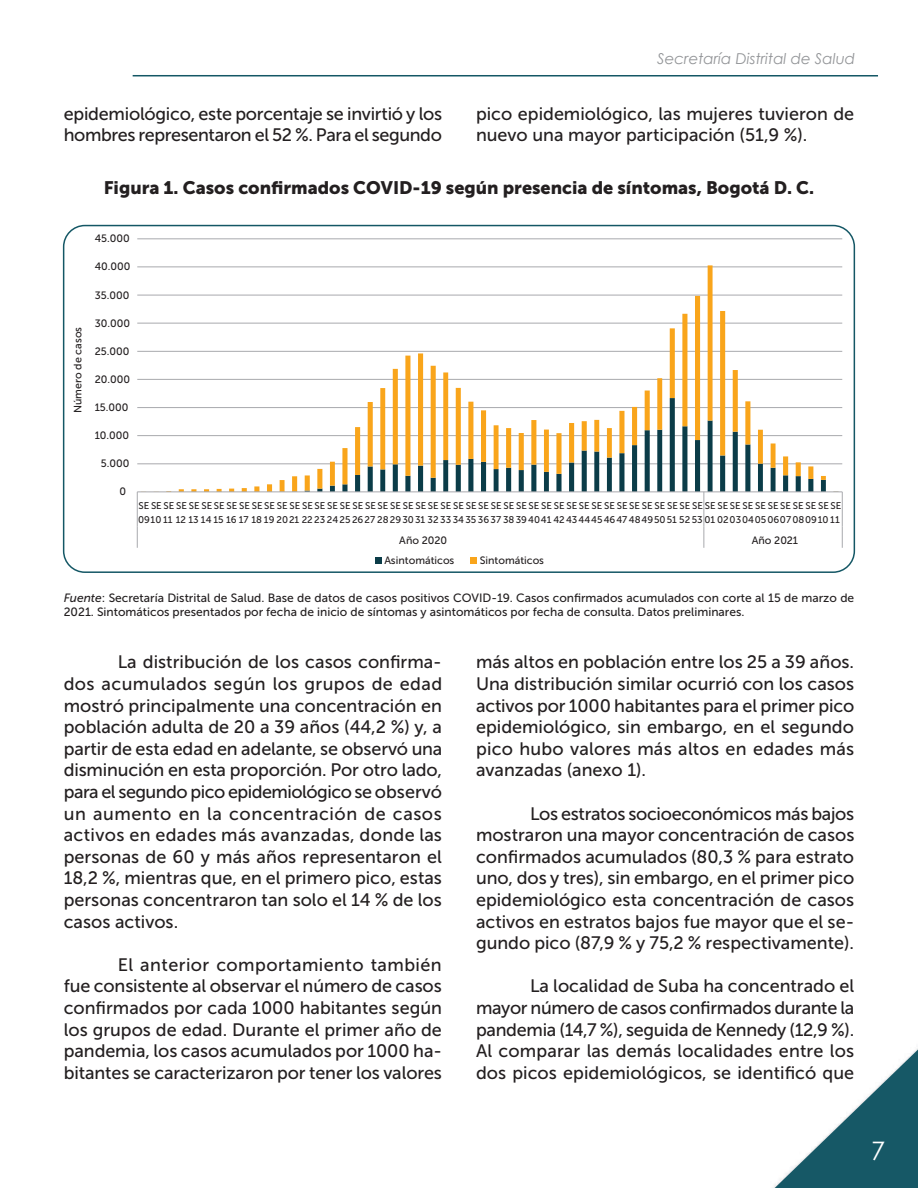
<style>
.page{position:relative;width:918px;height:1188px;background:#fff}
.page>*{position:absolute;margin:0;border:0;box-sizing:border-box;transform-origin:0 0}
.t1{font:25.5px "Century Gothic";color:#fff}
.t2{font:18px/21.6px "Museo Sans 500";color:#231f20;text-align:justify}
.t3{font:18px "Museo Sans 900";color:#231f20}
.t4{font:italic 15px "Century Gothic";color:#939598}
.t5{font:12px/14.4px "Museo Sans 500";color:#231f20}
.t6{font:10.65px "Museo Sans 500";color:#231f20}
.t7{font:9.75px/13.4px "Museo Sans 500";letter-spacing:.005em;color:#231f20}
.s1{font-style:italic}
</style>
<div class="page">
<hr style="left:133px;top:75px;width:745px;height:2px;background:#145765">
<svg style="left:775px;top:1050px;width:143px;height:138px"></svg>
<hr style="left:137px;top:238px;width:705px;height:1px;background:#a8a9ad">
<hr style="left:137px;top:267px;width:705px;height:1px;background:#a8a9ad">
<hr style="left:137px;top:295px;width:705px;height:1px;background:#a8a9ad">
<hr style="left:137px;top:323px;width:705px;height:1px;background:#a8a9ad">
<hr style="left:137px;top:351px;width:705px;height:1px;background:#a8a9ad">
<hr style="left:137px;top:379px;width:705px;height:1px;background:#a8a9ad">
<hr style="left:137px;top:407px;width:705px;height:1px;background:#a8a9ad">
<hr style="left:137px;top:435px;width:705px;height:1px;background:#a8a9ad">
<hr style="left:137px;top:463px;width:705px;height:1px;background:#a8a9ad">
<svg style="left:141px;top:265px;width:698px;height:226px"></svg>
<hr style="left:137px;top:491px;width:705px;height:1px;background:#a8a9ad">
<hr style="left:842px;top:492px;width:1px;height:35px;background:#a8a9ad">
<hr style="left:703px;top:492px;width:1px;height:35px;background:#a8a9ad">
<hr style="left:137px;top:492px;width:1px;height:35px;background:#a8a9ad">
<svg style="left:842px;top:527px;width:1px;height:21px"></svg>
<svg style="left:703px;top:527px;width:1px;height:21px"></svg>
<svg style="left:137px;top:527px;width:1px;height:21px"></svg>
<div style="left:375px;top:557px;width:6px;height:7px;background:#0b3c48"></div>
<div style="left:470px;top:557px;width:7px;height:7px;background:#f9a51b"></div>
<div style="left:63px;top:225px;width:792px;height:348px;border:2px solid #145765;border-radius:21px"></div>
<p class="t4" style="left:657px;top:48px;width:199px">Secretaría Distrital de Salud</p>
<p class="t2" style="left:64px;top:103px;width:380px">epidemiológico, este porcentaje se invirtió y los hombres representaron el 52 %. Para el segundo</p>
<p class="t2" style="left:476px;top:103px;width:380px">pico epidemiológico, las mujeres tuvieron de nuevo una mayor participación (51,9 %).</p>
<p class="t3" style="left:104px;top:178px;width:712px">Figura 1. Casos confirmados COVID-19 según presencia de síntomas, Bogotá D. C.</p>
<p class="t6" style="left:95px;top:233px;width:37px">45.000</p>
<p class="t6" style="left:95px;top:261px;width:37px">40.000</p>
<p class="t6" style="left:72px;top:413px;width:88px;rotate:-90deg">Número de casos</p>
<p class="t6" style="left:95px;top:289px;width:36px">35.000</p>
<p class="t6" style="left:95px;top:317px;width:37px">30.000</p>
<p class="t6" style="left:95px;top:345px;width:36px">25.000</p>
<p class="t6" style="left:95px;top:373px;width:37px">20.000</p>
<p class="t6" style="left:95px;top:402px;width:35px">15.000</p>
<p class="t6" style="left:95px;top:430px;width:36px">10.000</p>
<p class="t6" style="left:101px;top:458px;width:30px">5.000</p>
<p class="t6" style="left:120px;top:486px;width:8px">0</p>
<p class="t7" style="left:138px;top:499px;width:705px">SE SE SE SE SE SE SE SE SE SE SE SE SE SE SE SE SE SE SE SE SE SE SE SE SE SE SE SE SE SE SE SE SE SE SE SE SE SE SE SE SE SE SE SE SE SE SE SE SE SE SE SE SE SE SE SE<br>0910 11 12 13 14 15 16 17 18 19 2021 22 23 2425 2627 28293031 32 33 3435 3637 38394041 424344454647 48495051 52 53 01 020304050607080910 11</p>
<p class="t6" style="left:399px;top:534px;width:49px">Año 2020</p>
<p class="t6" style="left:752px;top:534px;width:48px">Año 2021</p>
<p class="t6" style="left:384px;top:554px;width:72px">Asintomáticos</p>
<p class="t6" style="left:480px;top:554px;width:66px">Sintomáticos</p>
<p class="t5" style="left:64px;top:590px;width:792px"><span class="s1">Fuente</span>: Secretaría Distrital de Salud. Base de datos de casos positivos COVID-19. Casos confirmados acumulados con corte al 15 de marzo de<br>2021. Sintomáticos presentados por fecha de inicio de síntomas y asintomáticos por fecha de consulta. Datos preliminares.</p>
<p class="t2" style="left:64px;top:651px;width:380px;text-indent:54px">La distribución de los casos confirma&shy;dos acumulados según los grupos de edad mostró principalmente una concentración en población adulta de 20 a 39 años (44,2 %) y, a partir de esta edad en adelante, se observó una disminución en esta proporción. Por otro lado, para el segundo pico epidemiológico se observó un aumento en la concentración de casos activos en edades más avanzadas, donde las personas de 60 y más años representaron el 18,2 %, mientras que, en el primero pico, estas personas concentraron tan solo el 14 % de los casos activos.</p>
<p class="t2" style="left:64px;top:954px;width:380px;text-indent:54px">El anterior comportamiento también fue consistente al observar el número de casos confirmados por cada 1000 habitantes según los grupos de edad. Durante el primer año de pandemia, los casos acumulados por 1000 ha&shy;bitantes se caracterizaron por tener los valores</p>
<p class="t2" style="left:476px;top:651px;width:380px">más altos en población entre los 25 a 39 años.<br>Una distribución similar ocurrió con los casos activos por 1000 habitantes para el primer pico epidemiológico, sin embargo, en el segundo pico hubo valores más altos en edades más avanzadas (anexo 1).</p>
<p class="t2" style="left:476px;top:803px;width:380px;text-indent:54px">Los estratos socioeconómicos más bajos mostraron una mayor concentración de casos confirmados acumulados (80,3 % para estrato uno, dos y tres), sin embargo, en el primer pico epidemiológico esta concentración de casos activos en estratos bajos fue mayor que el se&shy;gundo pico (87,9 % y 75,2 % respectivamente).</p>
<p class="t2" style="left:476px;top:975px;width:380px;text-indent:54px">La localidad de Suba ha concentrado el mayor número de casos confirmados durante la pandemia (14,7 %), seguida de Kennedy (12,9 %).<br>Al comparar las demás localidades entre los dos picos epidemiológicos, se identificó que</p>
<h1 class="t1" style="left:871px;top:1133px;width:16px">7</h1>
</div>
